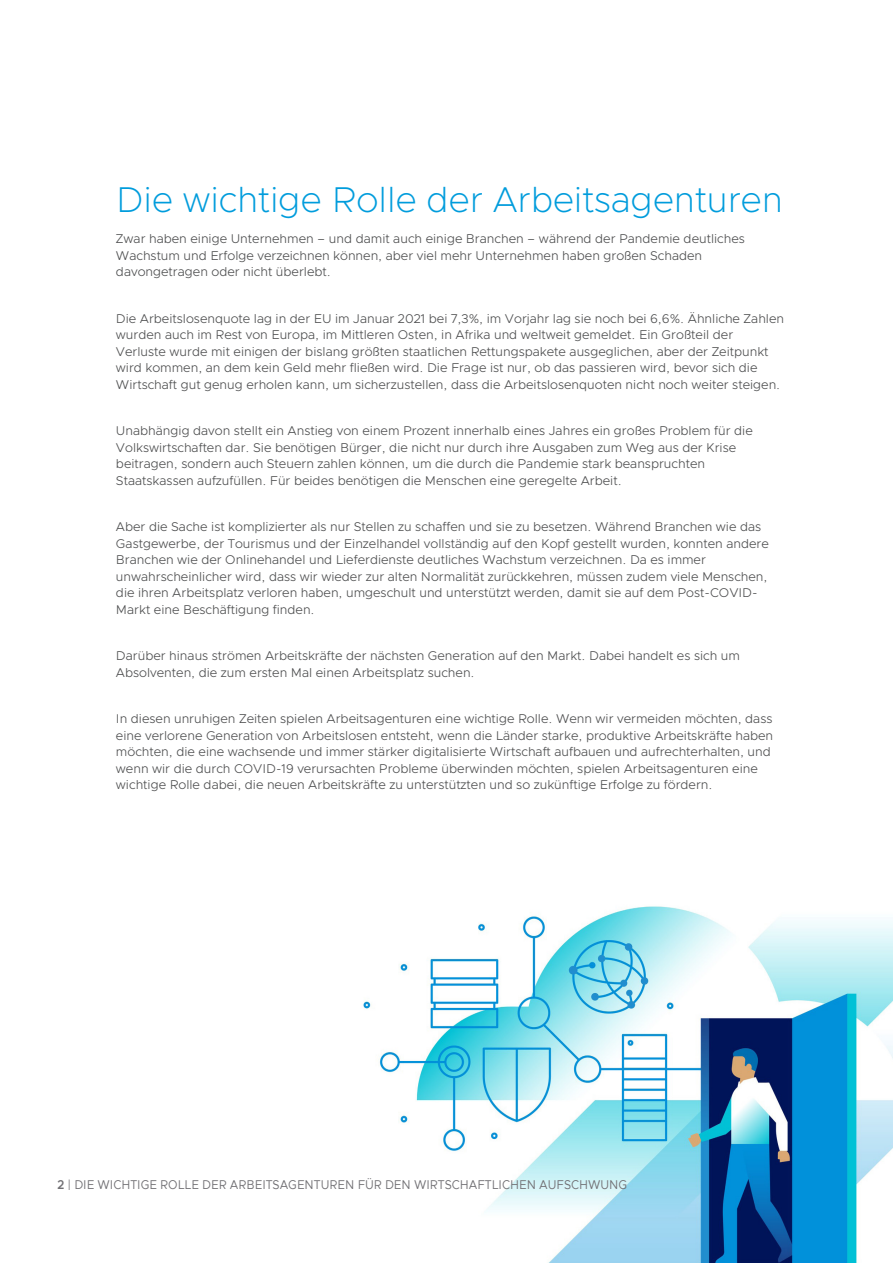
<style>
.page{position:relative;width:893px;height:1263px;background:#fff}
.page>*{position:absolute;margin:0;border:0;box-sizing:border-box;transform-origin:0 0}
.t1{font:200 36px "Metropolis";color:#009cdc}
.t2{font:300 12.75px/16.5px "Metropolis";color:#4b4c4d}
.t3{font:12.75px "Metropolis";color:#717074;scale:.91 1}
.s1{font-weight:600}
</style>
<div class="page">
<img style="left:363px;top:906px;width:530px;height:357px">
<h1 class="t1" style="left:116px;top:177px;width:668px">Die wichtige Rolle der Arbeitsagenturen</h1>
<p class="t2" style="left:116px;top:231px;width:630px">Zwar haben einige Unternehmen – und damit auch einige Branchen – während der Pandemie deutliches<br>Wachstum und Erfolge verzeichnen können, aber viel mehr Unternehmen haben großen Schaden davongetragen oder nicht überlebt.</p>
<p class="t2" style="left:116px;top:310px;width:670px">Die Arbeitslosenquote lag in der EU im Januar 2021 bei 7,3%, im Vorjahr lag sie noch bei 6,6%. Ähnliche Zahlen wurden auch im Rest von Europa, im Mittleren Osten, in Afrika und weltweit gemeldet. Ein Großteil der Verluste wurde mit einigen der bislang größten staatlichen Rettungspakete ausgeglichen, aber der Zeitpunkt wird kommen, an dem kein Geld mehr fließen wird. Die Frage ist nur, ob das passieren wird, bevor sich die Wirtschaft gut genug erholen kann, um sicherzustellen, dass die Arbeitslosenquoten nicht noch weiter steigen.</p>
<p class="t2" style="left:116px;top:423px;width:638px">Unabhängig davon stellt ein Anstieg von einem Prozent innerhalb eines Jahres ein großes Problem für die Volkswirtschaften dar. Sie benötigen Bürger, die nicht nur durch ihre Ausgaben zum Weg aus der Krise beitragen, sondern auch Steuern zahlen können, um die durch die Pandemie stark beanspruchten Staatskassen aufzufüllen. Für beides benötigen die Menschen eine geregelte Arbeit.</p>
<p class="t2" style="left:116px;top:519px;width:654px">Aber die Sache ist komplizierter als nur Stellen zu schaffen und sie zu besetzen. Während Branchen wie das Gastgewerbe, der Tourismus und der Einzelhandel vollständig auf den Kopf gestellt wurden, konnten andere Branchen wie der Onlinehandel und Lieferdienste deutliches Wachstum verzeichnen. Da es immer unwahrscheinlicher wird, dass wir wieder zur alten Normalität zurückkehren, müssen zudem viele Menschen, die ihren Arbeitsplatz verloren haben, umgeschult und unterstützt werden, damit sie auf dem Post-COVID-Markt eine Beschäftigung finden.</p>
<p class="t2" style="left:116px;top:648px;width:625px">Darüber hinaus strömen Arbeitskräfte der nächsten Generation auf den Markt. Dabei handelt es sich um<br>Absolventen, die zum ersten Mal einen Arbeitsplatz suchen.</p>
<p class="t2" style="left:116px;top:711px;width:659px">In diesen unruhigen Zeiten spielen Arbeitsagenturen eine wichtige Rolle. Wenn wir vermeiden möchten, dass eine verlorene Generation von Arbeitslosen entsteht, wenn die Länder starke, produktive Arbeitskräfte haben möchten, die eine wachsende und immer stärker digitalisierte Wirtschaft aufbauen und aufrechterhalten, und wenn wir die durch COVID-19 verursachten Probleme überwinden möchten, spielen Arbeitsagenturen eine wichtige Rolle dabei, die neuen Arbeitskräfte zu unterstützten und so zukünftige Erfolge zu fördern.</p>
<p class="t3" style="left:57px;top:1176px;width:628px"><span class="s1">2</span> | DIE WICHTIGE ROLLE DER ARBEITSAGENTUREN FÜR DEN WIRTSCHAFTLICHEN AUFSCHWUNG</p>
</div>
